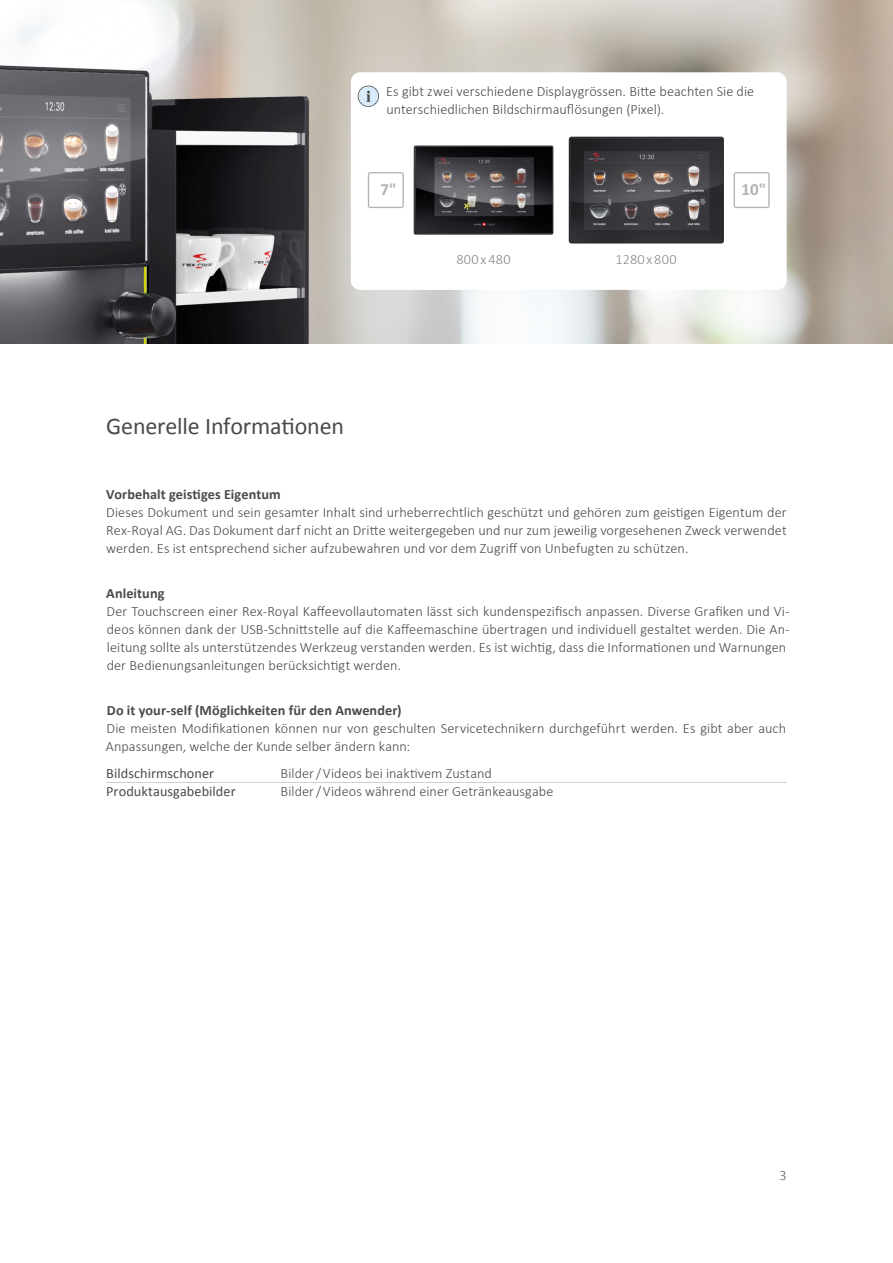
<style>
.page{position:relative;width:893px;height:1263px;background:#fff}
.page>*{position:absolute;margin:0;border:0;box-sizing:border-box;transform-origin:0 0}
.t1{font:24px "Calibri";letter-spacing:-.01em;color:#4a4a49}
.t2{font:700 16.95px "Calibri";color:#b3b2b2}
.t3{font:300 14.25px/18px "Calibri";color:#4a4a49}
.t4{font:700 14.25px "Calibri";letter-spacing:.005em;color:#4a4a49}
.t5{font:14.25px "Calibri";letter-spacing:.005em;color:#4a4a49}
.t6{font:300 14.25px "Calibri";letter-spacing:.015em;color:#878787}
.t7{font:14.25px "Calibri";color:#878787}
</style>
<div class="page">
<img style="left:0;top:0;width:893px;height:344px">
<div style="left:351px;top:72px;width:436px;height:218px;background:#fff;border-radius:9px"></div>
<svg style="left:368px;top:172px;width:36px;height:36px"></svg>
<svg style="left:734px;top:172px;width:36px;height:36px"></svg>
<img style="left:414px;top:145px;width:139px;height:90px">
<img style="left:569px;top:137px;width:155px;height:106px">
<hr style="left:106px;top:782px;width:681px;height:1px;background:#d0d0d0">
<svg style="left:358px;top:86px;width:21px;height:21px"></svg>
<p class="t3" style="left:386px;top:82px;width:370px">Es gibt zwei verschiedene Displaygrössen. Bitte beachten Sie die unterschiedlichen Bildschirmauflösungen (Pixel).</p>
<p class="t2" style="left:381px;top:178px;width:18px">7"</p>
<p class="t2" style="left:742px;top:178px;width:26px">10"</p>
<h1 class="t1" style="left:106px;top:411px;width:239px">Generelle Informationen</h1>
<p class="t6" style="left:456px;top:250px;width:56px">800 x 480</p>
<p class="t6" style="left:616px;top:250px;width:63px">1280 x 800</p>
<p class="t4" style="left:106px;top:485px;width:176px">Vorbehalt geistiges Eigentum</p>
<p class="t3" style="left:106px;top:503px;width:682px;text-align:justify">Dieses Dokument und sein gesamter Inhalt sind urheberrechtlich geschützt und gehören zum geistigen Eigentum der Rex-Royal AG. Das Dokument darf nicht an Dritte weitergegeben und nur zum jeweilig vorgesehenen Zweck verwendet werden. Es ist entsprechend sicher aufzubewahren und vor dem Zugriff von Unbefugten zu schützen.</p>
<p class="t4" style="left:106px;top:584px;width:60px">Anleitung</p>
<p class="t3" style="left:107px;top:602px;width:685px">Der Touchscreen einer Rex-Royal Kaffeevollautomaten lässt sich kundenspezifisch anpassen. Diverse Grafiken und Vi&shy;deos können dank der USB-Schnittstelle auf die Kaffeemaschine übertragen und individuell gestaltet werden. Die An&shy;leitung sollte als unterstützendes Werkzeug verstanden werden. Es ist wichtig, dass die Informationen und Warnungen der Bedienungsanleitungen berücksichtigt werden.</p>
<p class="t4" style="left:107px;top:701px;width:296px">Do it your-self (Möglichkeiten für den Anwender)</p>
<p class="t3" style="left:106px;top:719px;width:682px">Die meisten Modifikationen können nur von geschulten Servicetechnikern durchgeführt werden. Es gibt aber auch<br>Anpassungen, welche der Kunde selber ändern kann:</p>
<p class="t5" style="left:106px;top:764px;width:109px">Bildschirmschoner</p>
<p class="t3" style="left:281px;top:764px;width:213px">Bilder / Videos bei inaktivem Zustand</p>
<p class="t5" style="left:106px;top:782px;width:131px">Produktausgabebilder</p>
<p class="t3" style="left:281px;top:782px;width:274px">Bilder / Videos während einer Getränkeausgabe</p>
<p class="t7" style="left:779px;top:1166px;width:9px">3</p>
</div>
